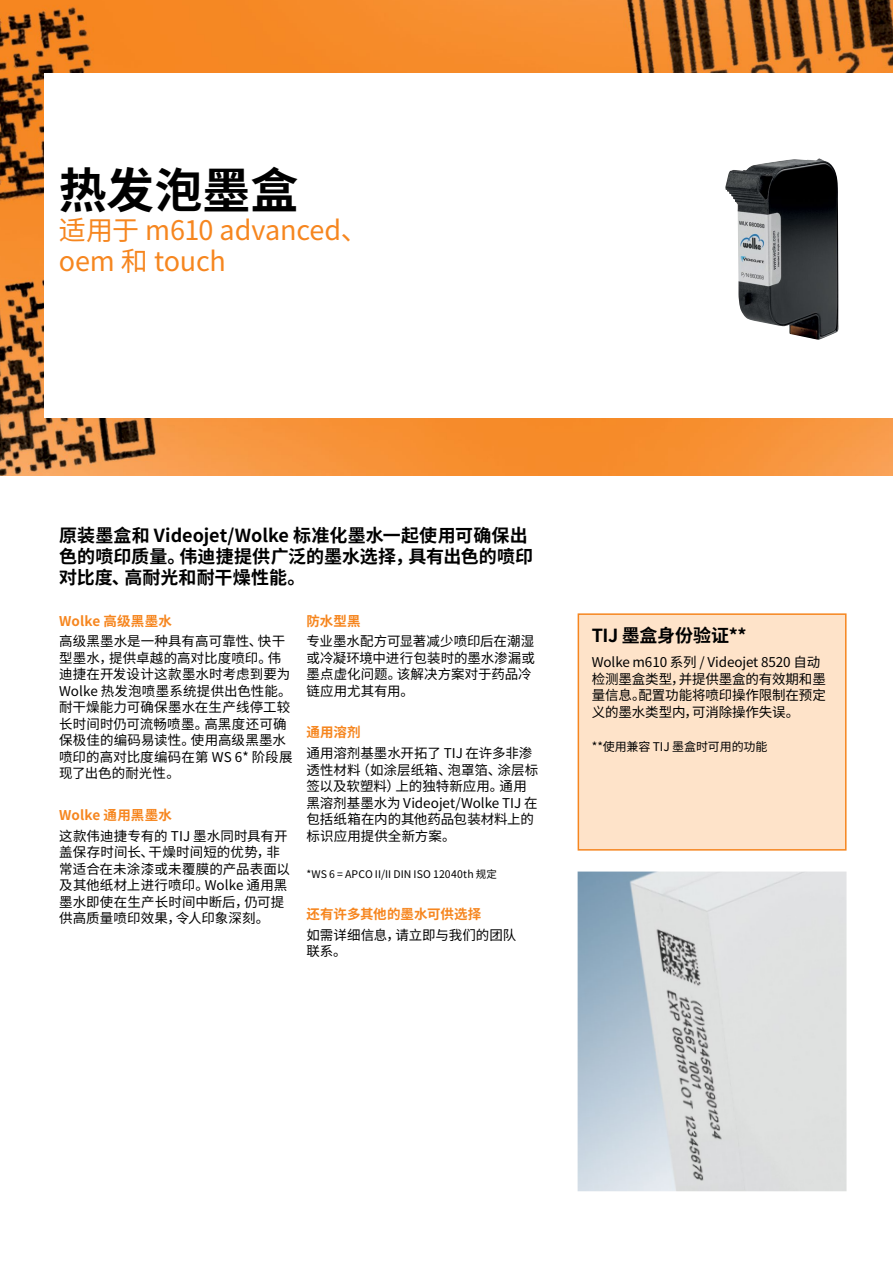
<style>
.page{position:relative;width:893px;height:1263px;background:#fff}
.page>*{position:absolute;margin:0;border:0;box-sizing:border-box;transform-origin:0 0}
.t1{font:700 48px "Noto Sans CJ Ksc";color:#000}
.t2{font:27px/31.5px "Noto Sans CJ Ksc";letter-spacing:-.005em;color:#f6861f}
.t3{font:700 18px/21px "Noto Sans CJ Ksc";color:#000}
.t4{font:13.5px/16.5px "Noto Sans CJ Ksc";color:#000}
.t5{font:700 13.5px "Noto Sans CJ Ksc";letter-spacing:.005em;color:#f6861f}
.t6{font:12px "Noto Sans CJ Ksc";letter-spacing:-.01em;color:#000}
.t7{font:10.5px "Noto Sans CJ Ksc";letter-spacing:.01em;color:#000}
</style>
<div class="page">
<img style="left:0;top:0;width:893px;height:476px">
<div style="left:44px;top:73px;width:849px;height:344px;background:#fff"></div>
<img style="left:578px;top:871px;width:268px;height:320px">
<div style="left:578px;top:614px;width:268px;height:236px;background:#fee3c9"></div>
<div style="left:578px;top:613px;width:268px;height:237px;border:2px solid #f6861f"></div>
<img style="left:725px;top:158px;width:113px;height:182px">
<h1 class="t1" style="left:59px;top:163px;width:241px">热发泡墨盒</h1>
<h2 class="t2" style="left:59px;top:214px;width:311px">适用于 m610 advanced、oem 和 touch</h2>
<h3 class="t3" style="left:59px;top:525px;width:475px">原装墨盒和 Videojet/Wolke 标准化墨水一起使用可确保出色的喷印质量。伟迪捷提供广泛的墨水选择，具有出色的喷印对比度、高耐光和耐干燥性能。</h3>
<p class="t5" style="left:59px;top:613px;width:114px">Wolke 高级黑墨水</p>
<p class="t4" style="left:59px;top:633px;width:235px">高级黑墨水是一种具有高可靠性、快干型墨水，提供卓越的高对比度喷印。伟迪捷在开发设计这款墨水时考虑到要为<br>Wolke 热发泡喷墨系统提供出色性能。耐干燥能力可确保墨水在生产线停工较长时间时仍可流畅喷墨。高黑度还可确保极佳的编码易读性。使用高级黑墨水喷印的高对比度编码在第 WS 6* 阶段展现了出色的耐光性。</p>
<p class="t5" style="left:59px;top:807px;width:114px">Wolke 通用黑墨水</p>
<p class="t4" style="left:59px;top:828px;width:232px">这款伟迪捷专有的 TIJ 墨水同时具有开盖保存时间长、干燥时间短的优势，非常适合在未涂漆或未覆膜的产品表面以及其他纸材上进行喷印。Wolke 通用黑墨水即使在生产长时间中断后，仍可提供高质量喷印效果，令人印象深刻。</p>
<p class="t5" style="left:306px;top:613px;width:56px">防水型黑</p>
<p class="t4" style="left:306px;top:633px;width:230px">专业墨水配方可显著减少喷印后在潮湿或冷凝环境中进行包装时的墨水渗漏或墨点虚化问题。该解决方案对于药品冷链应用尤其有用。</p>
<p class="t5" style="left:306px;top:725px;width:56px">通用溶剂</p>
<p class="t4" style="left:306px;top:745px;width:234px">通用溶剂基墨水开拓了 TIJ 在许多非渗透性材料（如涂层纸箱、泡罩箔、涂层标签以及软塑料）上的独特新应用。通用黑溶剂基墨水为 Videojet/Wolke TIJ 在包括纸箱在内的其他药品包装材料上的标识应用提供全新方案。</p>
<p class="t7" style="left:306px;top:868px;width:192px">*WS 6 = APCO II/II DIN ISO 12040th 规定</p>
<p class="t5" style="left:306px;top:907px;width:177px">还有许多其他的墨水可供选择</p>
<p class="t4" style="left:306px;top:927px;width:211px">如需详细信息，请立即与我们的团队联系。</p>
<h3 class="t3" style="left:592px;top:625px;width:156px">TIJ 墨盒身份验证**</h3>
<p class="t4" style="left:592px;top:654px;width:235px">Wolke m610 系列 / Videojet 8520 自动检测墨盒类型，并提供墨盒的有效期和墨量信息。配置功能将喷印操作限制在预定义的墨水类型内，可消除操作失误。</p>
<p class="t6" style="left:592px;top:740px;width:177px">**使用兼容 TIJ 墨盒时可用的功能</p>
</div>
